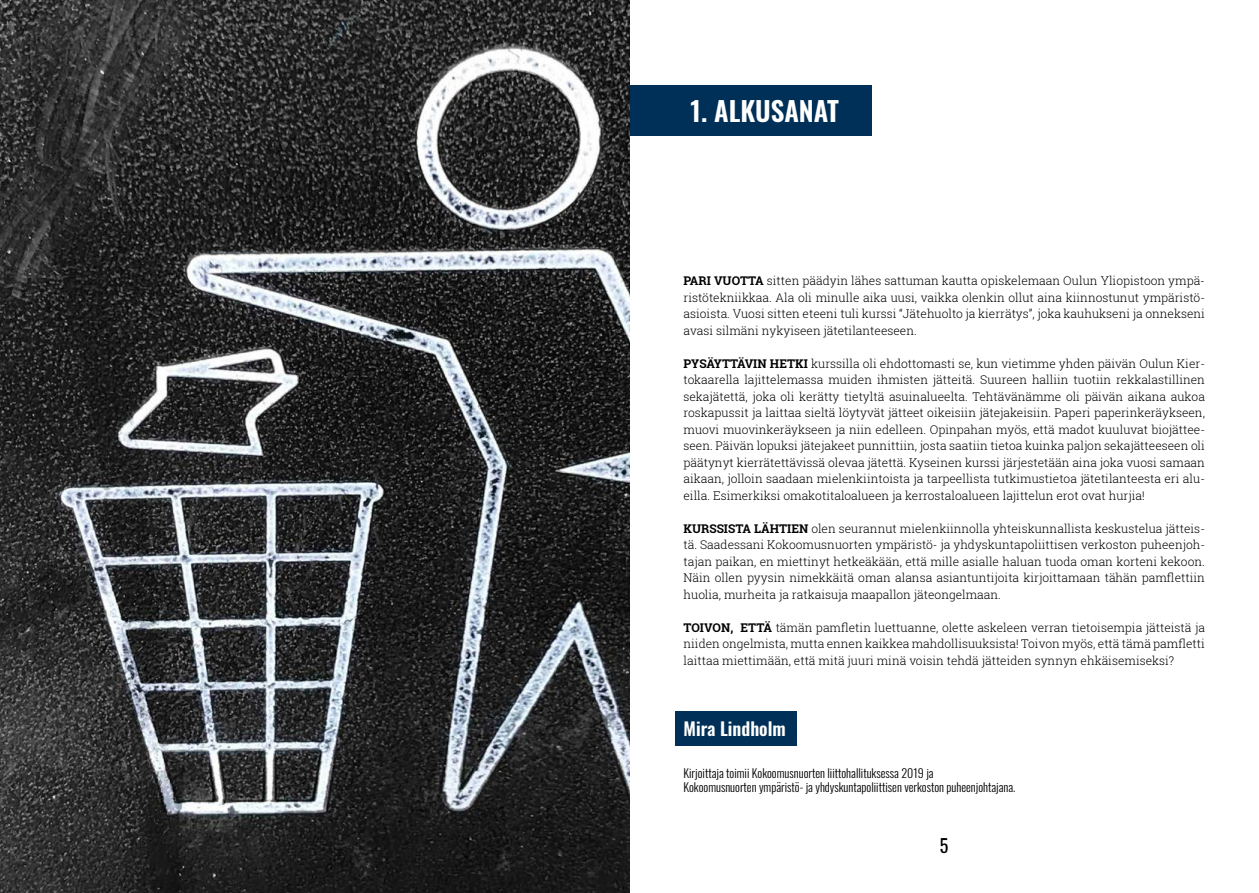
<style>
.page{position:relative;width:1259px;height:893px;background:#fff}
.page>*{position:absolute;margin:0;border:0;box-sizing:border-box;transform-origin:0 0}
.t1{font:600 27px "Oswald";color:#fff}
.t2{font:600 18px "Oswald";color:#fff}
.t3{font:18px "Oswald";color:#000}
.t4{font:300 12px/16.5px "Roboto Slab";color:#000;text-align:justify}
.t5{font:300 12px/14.4px "Oswald";color:#000}
.s1{font-weight:700}
</style>
<div class="page">
<div style="left:675px;top:711px;width:122px;height:35px;background:#003057"></div>
<div style="left:629px;top:85px;width:243px;height:51px;background:#003057"></div>
<img style="left:0;top:0;width:629px;height:893px">
<h1 class="t1" style="left:690px;top:97px;width:150px">1. ALKUSANAT</h1>
<p class="t4" style="left:683px;top:272px;width:523px"><span class="s1">PARI VUOTTA</span> sitten päädyin lähes sattuman kautta opiskelemaan Oulun Yliopistoon ympä&shy;ristötekniikkaa. Ala oli minulle aika uusi, vaikka olenkin ollut aina kiinnostunut ympäristö&shy;asioista. Vuosi sitten eteeni tuli kurssi “Jätehuolto ja kierrätys”, joka kauhukseni ja onnekseni avasi silmäni nykyiseen jätetilanteeseen.</p>
<p class="t4" style="left:683px;top:355px;width:523px"><span class="s1">PYSÄYTTÄVIN HETKI</span> kurssilla oli ehdottomasti se, kun vietimme yhden päivän Oulun Kier&shy;tokaarella lajittelemassa muiden ihmisten jätteitä. Suureen halliin tuotiin rekkalastillinen sekajätettä, joka oli kerätty tietyltä asuinalueelta. Tehtävänämme oli päivän aikana aukoa roskapussit ja laittaa sieltä löytyvät jätteet oikeisiin jätejakeisiin. Paperi paperinkeräykseen, muovi muovinkeräykseen ja niin edelleen. Opinpahan myös, että madot kuuluvat biojättee&shy;seen. Päivän lopuksi jätejakeet punnittiin, josta saatiin tietoa kuinka paljon sekajätteeseen oli päätynyt kierrätettävissä olevaa jätettä. Kyseinen kurssi järjestetään aina joka vuosi samaan aikaan, jolloin saadaan mielenkiintoista ja tarpeellista tutkimustietoa jätetilanteesta eri alu&shy;eilla. Esimerkiksi omakotitaloalueen ja kerrostaloalueen lajittelun erot ovat hurjia!</p>
<p class="t4" style="left:683px;top:520px;width:523px"><span class="s1">KURSSISTA LÄHTIEN</span> olen seurannut mielenkiinnolla yhteiskunnallista keskustelua jätteis&shy;tä. Saadessani Kokoomusnuorten ympäristö- ja yhdyskuntapoliittisen verkoston puheenjoh&shy;tajan paikan, en miettinyt hetkeäkään, että mille asialle haluan tuoda oman korteni kekoon.<br>Näin ollen pyysin nimekkäitä oman alansa asiantuntijoita kirjoittamaan tähän pamflettiin huolia, murheita ja ratkaisuja maapallon jäteongelmaan.</p>
<p class="t4" style="left:683px;top:619px;width:523px"><span class="s1">TOIVON, ETTÄ</span> tämän pamfletin luettuanne, olette askeleen verran tietoisempia jätteistä ja niiden ongelmista, mutta ennen kaikkea mahdollisuuksista! Toivon myös, että tämä pamfletti laittaa miettimään, että mitä juuri minä voisin tehdä jätteiden synnyn ehkäisemiseksi?</p>
<h2 class="t2" style="left:683px;top:719px;width:104px">Mira Lindholm</h2>
<p class="t5" style="left:683px;top:764px;width:333px">Kirjoittaja toimii Kokoomusnuorten liittohallituksessa 2019 ja<br>Kokoomusnuorten ympäristö- ja yhdyskuntapoliittisen verkoston puheenjohtajana.</p>
<h2 class="t3" style="left:940px;top:830px;width:10px">5</h2>
</div>
